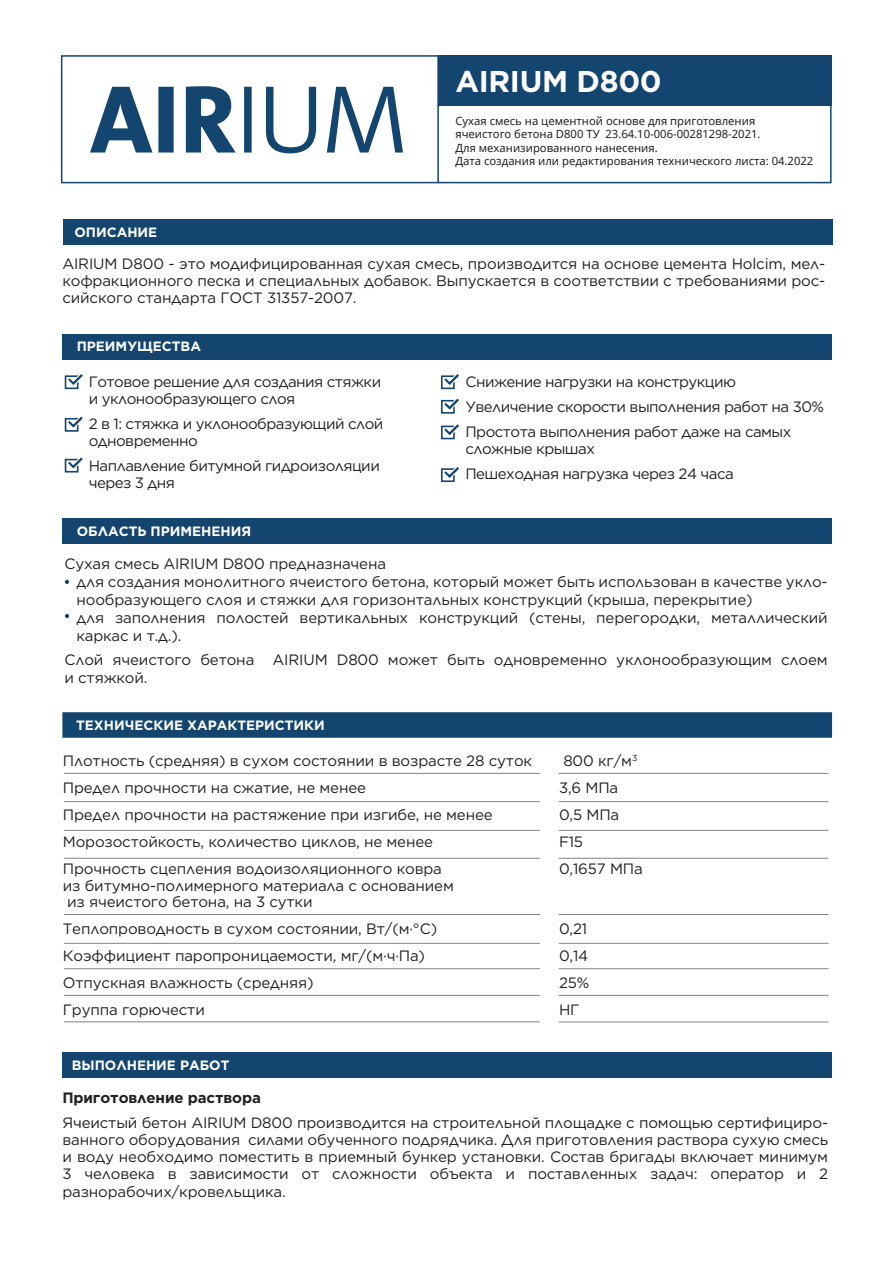
<style>
.page{position:relative;width:893px;height:1263px;background:#fff}
.page>*{position:absolute;margin:0;border:0;box-sizing:border-box;transform-origin:0 0}
.t1{font:700 30px "Gotham";letter-spacing:-.01em;color:#fff}
.t2{font:15px/27px "Gotham";letter-spacing:-.01em;color:#231f20}
.t3{font:15px/17.2px "Gotham";letter-spacing:-.035em;color:#231f20}
.t4{font:700 15px "Gotham";letter-spacing:-.01em;color:#231f20}
.t5{font:700 13.5px "Gotham";color:#fff}
.t6{font:11.25px/13.5px "Noto Sans";color:#231f20}
</style>
<div class="page">
<div style="left:62px;top:712px;width:770px;height:26px;background:#14456f"></div>
<hr style="left:64px;top:801px;width:476px;height:1px;background:#808285">
<hr style="left:64px;top:830px;width:476px;height:1px;background:#808285">
<hr style="left:64px;top:773px;width:476px;height:1px;background:#808285">
<hr style="left:64px;top:858px;width:476px;height:1px;background:#808285">
<hr style="left:64px;top:943px;width:476px;height:1px;background:#808285">
<hr style="left:64px;top:914px;width:476px;height:1px;background:#808285">
<hr style="left:64px;top:968px;width:476px;height:1px;background:#808285">
<hr style="left:64px;top:995px;width:476px;height:1px;background:#808285">
<hr style="left:64px;top:1021px;width:476px;height:1px;background:#808285">
<hr style="left:559px;top:801px;width:269px;height:1px;background:#808285">
<hr style="left:559px;top:830px;width:269px;height:1px;background:#808285">
<hr style="left:559px;top:858px;width:269px;height:1px;background:#808285">
<hr style="left:559px;top:943px;width:269px;height:1px;background:#808285">
<hr style="left:559px;top:914px;width:269px;height:1px;background:#808285">
<hr style="left:559px;top:968px;width:269px;height:1px;background:#808285">
<hr style="left:559px;top:995px;width:269px;height:1px;background:#808285">
<hr style="left:559px;top:1022px;width:269px;height:1px;background:#808285">
<hr style="left:559px;top:773px;width:269px;height:1px;background:#808285">
<div style="left:64px;top:219px;width:769px;height:26px;background:#14456f"></div>
<div style="left:62px;top:518px;width:770px;height:26px;background:#14456f"></div>
<div style="left:63px;top:1052px;width:769px;height:26px;background:#14456f"></div>
<svg style="left:65px;top:580px;width:4px;height:4px"></svg>
<svg style="left:65px;top:614px;width:4px;height:4px"></svg>
<div style="left:62px;top:334px;width:770px;height:26px;background:#14456f"></div>
<svg style="left:65px;top:374px;width:18px;height:15px"></svg>
<svg style="left:65px;top:417px;width:18px;height:15px"></svg>
<svg style="left:441px;top:374px;width:18px;height:15px"></svg>
<svg style="left:441px;top:399px;width:18px;height:15px"></svg>
<svg style="left:441px;top:424px;width:18px;height:15px"></svg>
<svg style="left:65px;top:458px;width:18px;height:14px"></svg>
<svg style="left:441px;top:467px;width:18px;height:15px"></svg>
<div style="left:61px;top:55px;width:771px;height:128px;border:2px solid #14456f"></div>
<svg style="left:90px;top:86px;width:313px;height:67px"></svg>
<hr style="left:437px;top:56px;width:2px;height:127px;background:#14456f">
<div style="left:438px;top:55px;width:393px;height:51px;background:#14456f"></div>
<h1 class="t1" style="left:455px;top:62px;width:208px">AIRIUM D800</h1>
<p class="t5" style="left:74px;top:223px;width:84px">ОПИСАНИЕ</p>
<p class="t6" style="left:455px;top:114px;width:359px">Сухая смесь на цементной основе для приготовления ячеистого бетона D800 ТУ 23.64.10-006-00281298-2021.<br>Для механизированного нанесения.<br>Дата создания или редактирования технического листа: 04.2022</p>
<p class="t2" style="left:62px;top:255px;width:764px;line-height:17.2px;text-align:justify">AIRIUM D800 - это модифицированная сухая смесь, производится на основе цемента Holcim, мел&shy;кофракционного песка и специальных добавок. Выпускается в соответствии с требованиями рос&shy;сийского стандарта ГОСТ 31357-2007.</p>
<p class="t5" style="left:77px;top:337px;width:126px">ПРЕИМУЩЕСТВА</p>
<p class="t3" style="left:89px;top:373px;width:294px">Готовое решение для создания стяжки и уклонообразующего слоя</p>
<p class="t3" style="left:89px;top:415px;width:296px">2 в 1: стяжка и уклонообразующий слой одновременно</p>
<p class="t3" style="left:89px;top:457px;width:293px">Наплавление битумной гидроизоляции через 3 дня</p>
<p class="t5" style="left:77px;top:522px;width:176px">ОБЛАСТЬ ПРИМЕНЕНИЯ</p>
<p class="t3" style="left:465px;top:369px;width:360px;line-height:24.8px">Снижение нагрузки на конструкцию<br>Увеличение скорости выполнения работ на 30%<br>Простота выполнения работ даже на самых</p>
<p class="t3" style="left:465px;top:436px;width:270px;line-height:24.8px">сложные крышах<br>Пешеходная нагрузка через 24 часа</p>
<p class="t2" style="left:76px;top:554px;width:753px;line-height:18.8px;text-indent:-12px">Сухая смесь AIRIUM D800 предназначена<br>для создания монолитного ячеистого бетона, который может быть использован в качестве укло-</p>
<p class="t2" style="left:76px;top:590px;width:753px;line-height:18.8px">нообразующего слоя и стяжки для горизонтальных конструкций (крыша, перекрытие)<br>для заполнения полостей вертикальных конструкций (стены, перегородки, металлический</p>
<p class="t2" style="left:64px;top:623px;width:765px;line-height:24.8px;text-indent:12px">каркас и т.д.).<br>Слой ячеистого бетона AIRIUM D800 может быть одновременно уклонообразующим слоем</p>
<p class="t2" style="left:64px;top:663px;width:85px">и стяжкой.</p>
<p class="t5" style="left:76px;top:716px;width:250px">ТЕХНИЧЕСКИЕ ХАРАКТЕРИСТИКИ</p>
<p class="t2" style="left:63px;top:747px;width:471px">Плотность (средняя) в сухом состоянии в возрасте 28 суток Предел прочности на сжатие, не менее<br>Предел прочности на растяжение при изгибе, не менее Морозостойкость, количество циклов, не менее<br>Прочность сцепления водоизоляционного ковра</p>
<p class="t2" style="left:63px;top:877px;width:393px;line-height:16.5px">из битумно-полимерного материала с основанием из ячеистого бетона, на 3 сутки</p>
<p class="t2" style="left:63px;top:915px;width:376px">Теплопроводность в сухом состоянии, Вт/(м·°С)<br>Коэффициент паропроницаемости, мг/(м·ч·Па)<br>Отпускная влажность (средняя)<br>Группа горючести</p>
<p class="t5" style="left:72px;top:1056px;width:159px">ВЫПОЛНЕНИЕ РАБОТ</p>
<p class="t2" style="left:559px;top:747px;width:85px">800 кг/м<sup>3<br></sup>3,6 МПа<br>0,5 МПа<br>F15<br>0,1657 МПа</p>
<p class="t2" style="left:559px;top:915px;width:32px">0,21<br>0,14<br>25%<br>НГ</p>
<p class="t4" style="left:62px;top:1087px;width:200px">Приготовление раствора</p>
<p class="t2" style="left:62px;top:1113px;width:767px;line-height:17.2px;text-align:justify">Ячеистый бетон AIRIUM D800 производится на строительной площадке с помощью сертифициро&shy;ванного оборудования силами обученного подрядчика. Для приготовления раствора сухую смесь и воду необходимо поместить в приемный бункер установки. Состав бригады включает минимум 3 человека в зависимости от сложности объекта и поставленных задач: оператор и 2 разнорабочих/кровельщика.</p>
</div>
